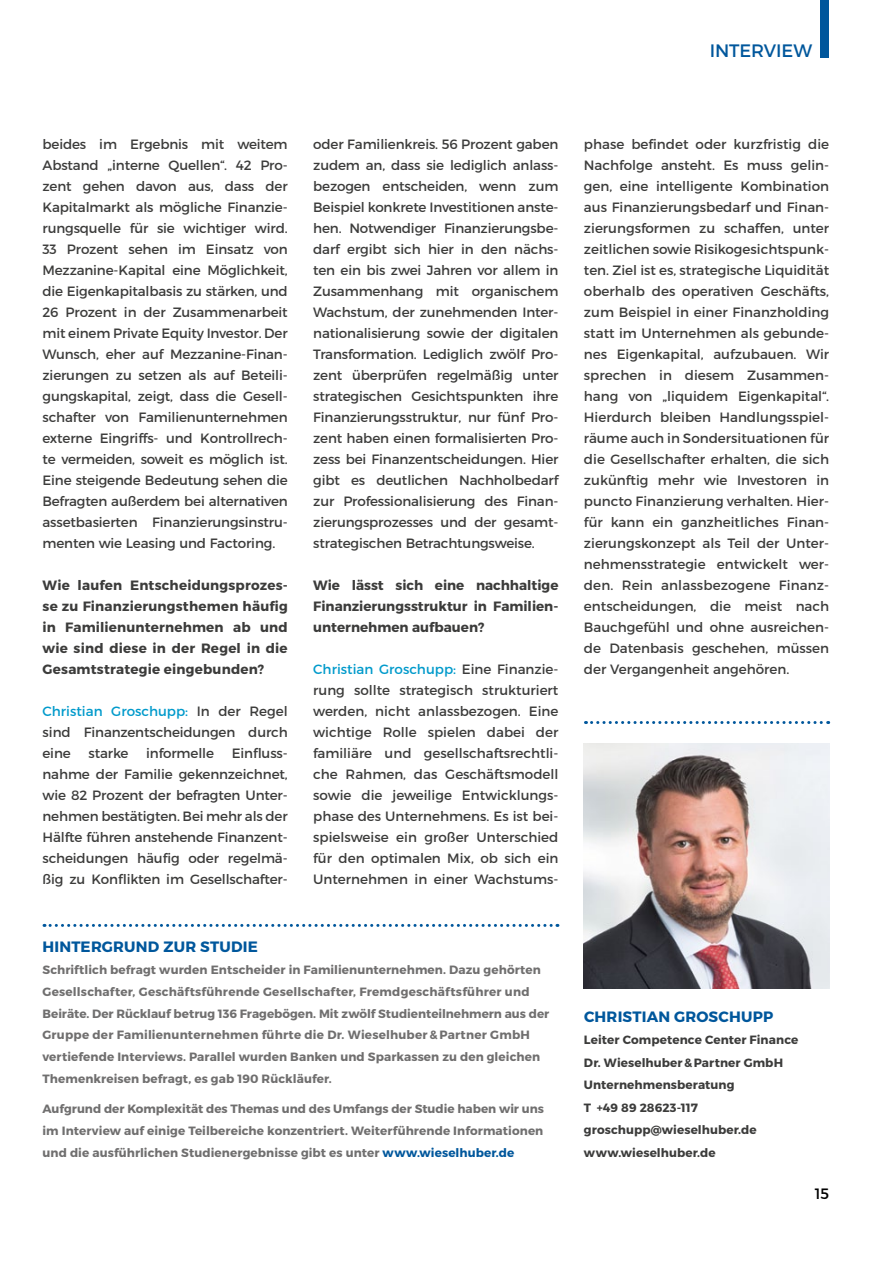
<style>
.page{position:relative;width:893px;height:1263px;background:#fff}
.page>*{position:absolute;margin:0;border:0;box-sizing:border-box;transform-origin:0 0}
.t1{font:18px "Montserrat";letter-spacing:-.005em;color:#00579c}
.t2{font:700 15px "Montserrat";letter-spacing:.015em;color:#00579c}
.t3{font:15px "Montserrat";color:#000}
.t4{font:13.5px/21px "Montserrat";letter-spacing:-.01em;color:#3c3c3b;text-align:justify}
.t5{font:700 13.5px/21px "Montserrat";letter-spacing:.005em;color:#3c3c3b;text-align:justify}
.t6{font:700 12px/21.8px "Montserrat";letter-spacing:.01em;color:#706f6f}
.t7{font:700 12px/22.5px "Montserrat";letter-spacing:.005em;color:#3c3c3b}
.s1{color:#009acb}
.s2{color:#00579c}
</style>
<div class="page">
<img style="left:584px;top:743px;width:245px;height:246px">
<div style="left:821px;top:0;width:8px;height:57px;background:#00579c"></div>
<svg style="left:585px;top:721px;width:244px;height:3px"></svg>
<svg style="left:44px;top:924px;width:514px;height:3px"></svg>
<h1 class="t1" style="left:710px;top:40px;width:101px">interview</h1>
<p class="t4" style="left:43px;top:133px;width:247px">beides im Ergebnis mit weitem Abstand „interne Quellen“. 42 Pro&shy;zent gehen davon aus, dass der Kapitalmarkt als mögliche Finanzie&shy;rungsquelle für sie wichtiger wird.<br>33 Prozent sehen im Einsatz von Mezzanine-Kapital eine Möglichkeit, die Eigenkapitalbasis zu stärken, und 26 Prozent in der Zusammenarbeit mit einem Private Equity I nvestor. Der Wunsch, eher auf Mezzanine-Finan&shy;zierungen zu setzen als auf Beteili&shy;gungskapital, zeigt, dass die Gesell&shy;schafter von Familienunternehmen externe Eingriffs- und Kontrollrech&shy;te vermeiden, soweit es möglich ist.<br>Eine steigende Bedeutung sehen die Befragten außerdem bei alternativen assetbasierten Finanzierungsinstru&shy;menten wie Leasing und Factoring.</p>
<p class="t5" style="left:43px;top:575px;width:247px">Wie laufen Entscheidungsprozes&shy;se zu Finanzierungsthemen häufig in Familienunternehmen ab und wie sind diese in der Regel in die Gesamtstrategie eingebunden?</p>
<p class="t4" style="left:43px;top:700px;width:247px"><span class="s1">Christian Groschupp:</span> I n der Regel sind Finanzentscheidungen durch eine</p>
<p class="t4" style="left:43px;top:742px;width:247px;text-indent:189px">Einfluss&shy;nahme der Familie gekennzeichnet, wie 82 Prozent der befragten Unter&shy;nehmen bestätigten. Bei mehr als der Hälfte führen anstehende Finanzent&shy;scheidungen häufig oder regelmä&shy;ßig zu Konflikten im Gesellschafter-</p>
<p class="t4" style="left:89px;top:742px;width:42px">starke</p>
<p class="t4" style="left:146px;top:742px;width:69px">informelle</p>
<p class="t4" style="left:313px;top:133px;width:247px">oder Familienkreis. 56 Prozent gaben zudem an, dass sie lediglich anlass&shy;bezogen entscheiden, wenn zum Beispiel konkrete I nvestitionen anste&shy;hen. Notwendiger Finanzierungsbe&shy;darf ergibt sich hier in den nächs&shy;ten ein bis zwei Jahren vor allem in Zusammenhang mit organischem Wachstum, der zunehmenden I nter&shy;nationalisierung sowie der digitalen Transformation. Lediglich zwölf Pro&shy;zent überprüfen regelmäßig unter strategischen Gesichtspunkten ihre Finanzierungsstruktur, nur fünf Pro&shy;zent haben einen formalisierten Pro&shy;zess bei Finanzentscheidungen. Hier gibt es deutlichen Nachholbedarf zur Professionalisierung des Finan&shy;zierungsprozesses und der gesamt&shy;strategischen Betrachtungsweise.</p>
<p class="t5" style="left:313px;top:575px;width:247px">Wie lässt sich eine nachhaltige Finanzierungsstruktur in Familien&shy;unternehmen aufbauen?</p>
<p class="t4" style="left:313px;top:659px;width:247px"><span class="s1">Christian Groschupp:</span> Eine Finanzie&shy;rung sollte strategisch strukturiert werden, nicht anlassbezogen. Eine wichtige Rolle spielen dabei der familiäre und gesellschaftsrechtli&shy;che Rahmen, das Geschäftsmodell sowie die jeweilige Entwicklungs&shy;phase des Unternehmens. Es ist bei&shy;spielsweise ein großer Unterschied für den optimalen Mix, ob sich ein U nternehmen in einer Wachstums-</p>
<p class="t2" style="left:43px;top:938px;width:217px">Hintergrund zur Studie</p>
<p class="t6" style="left:43px;top:959px;width:508px">Schriftlich befragt wurden Entscheider in Familienunternehmen. Dazu gehörten Gesellschafter, Geschäftsführende Gesellschafter, Fremdgeschäftsführer und Beiräte. Der Rücklauf betrug 136 Fragebögen. Mit zwölf Studienteilnehmern aus der Gruppe der Familienunternehmen führte die Dr. Wieselhuber&amp; Partner GmbH vertiefende Interviews. Parallel wurden Banken und Sparkassen zu den gleichen Themenkreisen befragt, es gab 190 Rückläufer.</p>
<p class="t6" style="left:43px;top:1098px;width:503px;text-align:justify">Aufgrund der Komplexität des Themas und des Umfangs der Studie haben wir uns im Interview auf einige Teilbereiche konzentriert. Weiterführende Informationen und die ausführlichen Studienergebnisse gibt es unter <span class="s2">www.wieselhuber.de</span></p>
<p class="t4" style="left:584px;top:134px;width:247px">phase befindet oder kurzfristig die Nachfolge ansteht. Es muss gelin&shy;gen, eine intelligente Kombination aus Finanzierungsbedarf und Finan&shy;zierungsformen zu schaffen, unter zeitlichen sowie Risikogesichtspunk&shy;ten. Ziel ist es, strategische Liquidität oberhalb des operativen Geschäfts, zum Beispiel in einer Finanzholding statt im Unternehmen als gebunde&shy;nes Eigenkapital, aufzubauen. Wir sprechen in diesem Zusammen&shy;hang von „liquidem Eigenkapital“.<br>Hierdurch bleiben Handlungsspiel&shy;räume auch in Sondersituationen für die Gesellschafter erhalten, die sich zukünftig mehr wie I nvestoren in puncto Finanzierung verhalten. Hier&shy;für kann ein ganzheitliches Finan&shy;zierungskonzept als Teil der U nter&shy;nehmensstrategie entwickelt wer&shy;den. Rein anlassbezogene Finanz&shy;entscheidungen, die meist nach Bauchgefühl und ohne ausreichen&shy;de Datenbasis geschehen, müssen der Vergangenheit angehören.</p>
<p class="t2" style="left:584px;top:1007px;width:191px">Christian Grosch upp</p>
<p class="t7" style="left:584px;top:1029px;width:216px">Leiter Competence Center Finance<br>Dr. Wieselhuber&amp; Partner GmbH<br>Unternehmensberatung<br>T +49 89 28623-117 groschupp@wieselhuber.de www.wieselhuber.de</p>
<p class="t3" style="left:815px;top:1184px;width:16px">15</p>
</div>
